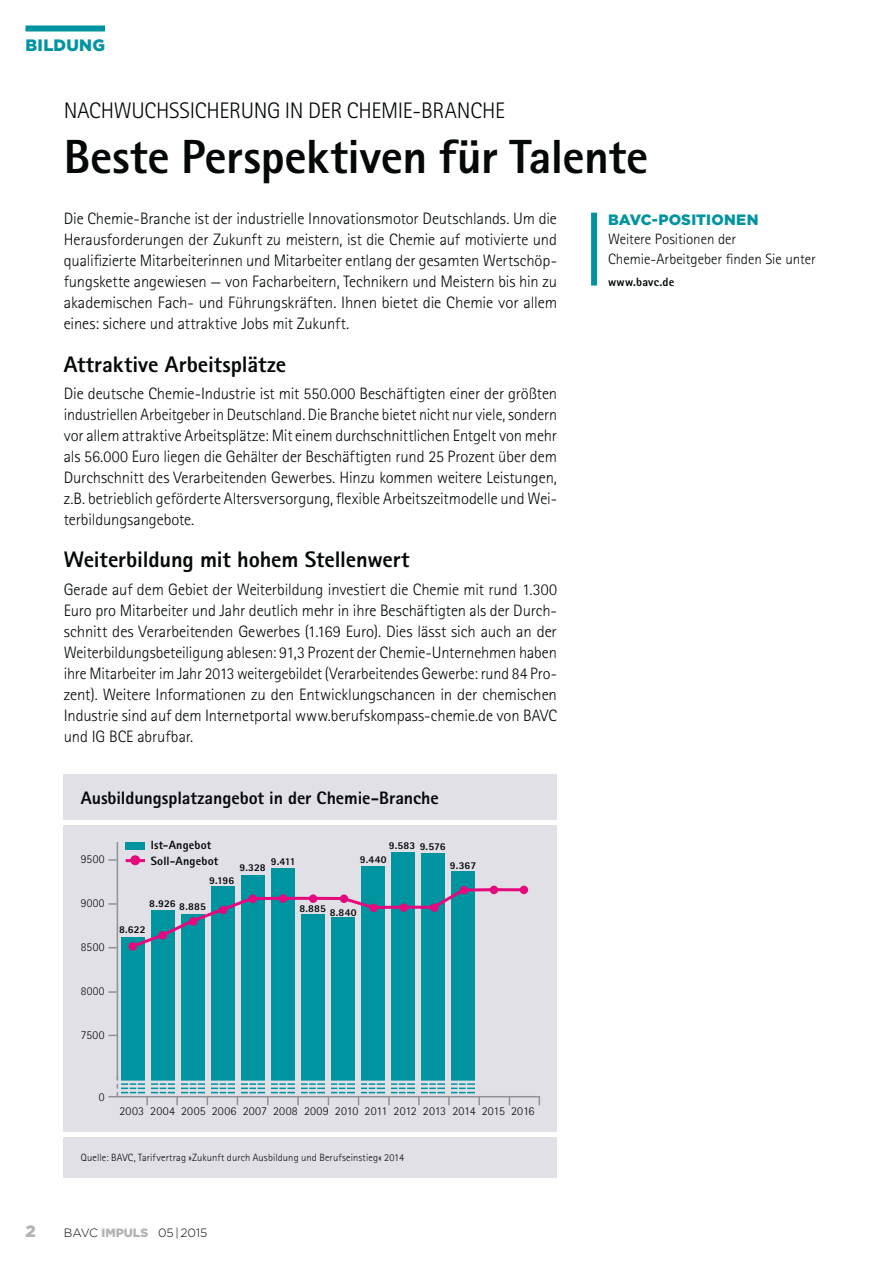
<style>
.page{position:relative;width:893px;height:1263px;background:#fff}
.page>*{position:absolute;margin:0;border:0;box-sizing:border-box;transform-origin:0 0}
.t1{font:800 48px "Rotis Sans Serif Std";letter-spacing:-.005em;color:#040809}
.t2{font:800 22.5px "Rotis Sans Serif Std";letter-spacing:-.005em;color:#040809}
.t3{font:300 22.5px "Rotis Sans Serif Std";letter-spacing:-.015em;color:#040809}
.t4{font:800 18px "Rotis Sans Serif Std";letter-spacing:-.005em;color:#040809}
.t5{font:300 16.5px/21px "Rotis Sans Serif Std";letter-spacing:-.005em;color:#040809;text-align:justify}
.t6{font:900 16.5px "Gotham";letter-spacing:.015em;color:#0094a0}
.t7{font:900 16.5px "Gotham";color:#b1b2b3}
.t8{font:300 15px/19.5px "Rotis Sans Serif Std";color:#040809}
.t9{font:900 15px "Gotham";letter-spacing:.01em;color:#0094a0}
.t10{font:300 12px "Rotis Sans Serif Std";letter-spacing:.015em;color:#040809}
.t11{font:800 12px "Rotis Sans Serif Std";letter-spacing:.015em;color:#040809}
.t12{font:300 12px "Gotham";color:#040809}
.t13{font:300 10.5px "Rotis Sans Serif Std";letter-spacing:.01em;color:#040809}
.t14{font:800 10.5px "Rotis Sans Serif Std";letter-spacing:.005em;color:#040809}
.s1{font-weight:900;color:#b1b2b3}
</style>
<div class="page">
<div style="left:26px;top:25px;width:79px;height:6px;background:#0094a0"></div>
<div style="left:591px;top:213px;width:6px;height:73px;background:#0094a0"></div>
<div style="left:64px;top:774px;width:493px;height:404px;background:#e1e0e7"></div>
<div style="left:121px;top:937px;width:24px;height:157px;background:#0094a0"></div>
<div style="left:151px;top:910px;width:24px;height:184px;background:#0094a0"></div>
<div style="left:181px;top:914px;width:24px;height:180px;background:#0094a0"></div>
<div style="left:211px;top:886px;width:24px;height:208px;background:#0094a0"></div>
<div style="left:241px;top:874px;width:24px;height:220px;background:#0094a0"></div>
<div style="left:271px;top:868px;width:24px;height:226px;background:#0094a0"></div>
<div style="left:301px;top:914px;width:24px;height:180px;background:#0094a0"></div>
<div style="left:331px;top:917px;width:24px;height:177px;background:#0094a0"></div>
<div style="left:361px;top:865px;width:24px;height:229px;background:#0094a0"></div>
<div style="left:391px;top:852px;width:24px;height:242px;background:#0094a0"></div>
<div style="left:421px;top:853px;width:24px;height:241px;background:#0094a0"></div>
<div style="left:451px;top:871px;width:24px;height:223px;background:#0094a0"></div>
<div style="left:64px;top:820px;width:493px;height:5px;background:#fff"></div>
<div style="left:64px;top:1132px;width:493px;height:5px;background:#fff"></div>
<div style="left:126px;top:842px;width:19px;height:7px;background:#0094a0"></div>
<hr style="left:126px;top:859px;width:19px;height:3px;background:#e4097d">
<div style="left:130px;top:855px;width:10px;height:10px;background:#e4097d;border-radius:50%"></div>
<hr style="left:117px;top:842px;width:1px;height:237px;background:#909191">
<svg style="left:108px;top:859px;width:9px;height:2px"></svg>
<svg style="left:108px;top:903px;width:9px;height:2px"></svg>
<svg style="left:108px;top:991px;width:9px;height:2px"></svg>
<svg style="left:478px;top:1097px;width:2px;height:8px"></svg>
<svg style="left:448px;top:1097px;width:2px;height:8px"></svg>
<svg style="left:418px;top:1097px;width:2px;height:8px"></svg>
<svg style="left:388px;top:1097px;width:2px;height:8px"></svg>
<svg style="left:297px;top:1097px;width:2px;height:8px"></svg>
<svg style="left:267px;top:1097px;width:2px;height:8px"></svg>
<svg style="left:176px;top:1097px;width:2px;height:8px"></svg>
<svg style="left:146px;top:1097px;width:2px;height:8px"></svg>
<div style="left:490px;top:886px;width:8px;height:8px;background:#e4097d;border-radius:50%"></div>
<div style="left:520px;top:886px;width:8px;height:8px;background:#e4097d;border-radius:50%"></div>
<svg style="left:128px;top:887px;width:398px;height:63px"></svg>
<hr style="left:119px;top:1080px;width:357px;height:3px;background:#e1e0e7">
<hr style="left:119px;top:1085px;width:357px;height:2px;background:#e1e0e7">
<hr style="left:119px;top:1089px;width:357px;height:3px;background:#e1e0e7">
<hr style="left:119px;top:1093px;width:357px;height:3px;background:#e1e0e7">
<svg style="left:337px;top:1083px;width:2px;height:11px"></svg>
<svg style="left:367px;top:1083px;width:2px;height:11px"></svg>
<svg style="left:397px;top:1083px;width:2px;height:11px"></svg>
<svg style="left:457px;top:1083px;width:2px;height:11px"></svg>
<svg style="left:345px;top:1083px;width:2px;height:11px"></svg>
<svg style="left:375px;top:1083px;width:2px;height:11px"></svg>
<hr style="left:108px;top:1096px;width:432px;height:1px;background:#909191">
<p class="t6" style="left:26px;top:39px;width:81px">BILDUNG</p>
<h2 class="t3" style="left:64px;top:102px;width:443px">NACHWUCHSSICHERUNG IN DER CHEMIE-BRANCHE</h2>
<h1 class="t1" style="left:64px;top:139px;width:586px">Beste Perspektiven für Talente</h1>
<p class="t5" style="left:64px;top:210px;width:495px">Die Chemie-Branche ist der industrielle Innovationsmotor Deutschlands. Um die Herausforderungen der Zukunft zu meistern, ist die Chemie auf motivierte und qualifizierte Mitarbeiterinnen und Mitarbeiter entlang der gesamten Wertschöp&shy;fungskette angewiesen — von Facharbeitern, Technikern und Meistern bis hin zu akademischen Fach- und Führungskräften. Ihnen bietet die Chemie vor allem eines: sichere und attraktive Jobs mit Zukunft.</p>
<h2 class="t2" style="left:64px;top:355px;width:224px">Attraktive Arbeitsplätze</h2>
<p class="t5" style="left:64px;top:384px;width:495px">Die deutsche Chemie-Industrie ist mit 550.000 Beschäftigten einer der größten industriellen Arbeitgeber in Deutschland. Die Branche bietet nicht nur viele, sondern vor allem attraktive Arbeitsplätze: Mit einem durchschnittlichen Entgelt von mehr als 56.000 Euro liegen die Gehälter der Beschäftigten rund 25 Prozent über dem Durchschnitt des Verarbeitenden Gewerbes. Hinzu kommen weitere Leistungen, z.B. betrieblich geförderte Altersversorgung, flexible Arbeitszeit modelle und Wei&shy;terbildungsangebote.</p>
<h2 class="t2" style="left:64px;top:551px;width:347px">Weiterbildung mit hohem Stellenwert</h2>
<p class="t5" style="left:64px;top:580px;width:495px">Gerade auf dem Gebiet der Weiterbildung investiert die Chemie mit rund 1.300<br>Euro pro Mitarbeiter und Jahr deutlich mehr in ihre Beschäftigten als der Durch&shy;schnitt des Verarbeitenden Gewerbes (1.169 Euro). Dies lässt sich auch an der Weiterbildungsbeteiligung ablesen: 91,3 Prozent der Chemie-Unternehmen haben ihre Mitarbeiter im Jahr 2013 weitergebildet (Verarbeitendes Gewerbe: rund 84 Pro&shy;zent). Weitere Informationen zu den Entwicklungschancen in der chemischen Industrie sind auf dem Internetportal www.berufskompass-chemie.de von BAVC und IG BCE abrufbar.</p>
<p class="t9" style="left:608px;top:214px;width:152px">BAVC-POSITIONEN</p>
<p class="t8" style="left:608px;top:231px;width:209px">Weitere Positionen der<br>Chemie-Arbeitgeber finden Sie unter</p>
<p class="t11" style="left:608px;top:277px;width:68px">www.bavc.de</p>
<p class="t4" style="left:81px;top:791px;width:360px">Ausbildungsplatzangebot in der Chemie-Branche</p>
<p class="t11" style="left:151px;top:841px;width:62px">Ist-Angebot</p>
<p class="t10" style="left:81px;top:855px;width:25px">9500</p>
<p class="t11" style="left:151px;top:857px;width:69px">Soll-Angebot</p>
<p class="t10" style="left:81px;top:899px;width:25px">9000</p>
<p class="t10" style="left:81px;top:943px;width:25px">8500</p>
<p class="t10" style="left:81px;top:987px;width:25px">8000</p>
<p class="t10" style="left:81px;top:1031px;width:25px">7500</p>
<p class="t14" style="left:389px;top:842px;width:58px">9.583 9.576</p>
<p class="t14" style="left:360px;top:855px;width:28px">9.440</p>
<p class="t14" style="left:271px;top:858px;width:26px">9.411</p>
<p class="t14" style="left:450px;top:861px;width:28px">9.367</p>
<p class="t14" style="left:239px;top:864px;width:28px">9.328</p>
<p class="t14" style="left:209px;top:876px;width:27px">9.196</p>
<p class="t14" style="left:149px;top:899px;width:28px">8.926</p>
<p class="t14" style="left:179px;top:903px;width:28px">8.885</p>
<p class="t14" style="left:299px;top:906px;width:59px">8.885 8.840</p>
<p class="t14" style="left:119px;top:926px;width:28px">8.622</p>
<p class="t10" style="left:99px;top:1092px;width:7px">0</p>
<p class="t10" style="left:119px;top:1106px;width:417px">2003 2004 2005 2006 2007 2008 2009 2010 2011 2012 2013 2014 2015 2016</p>
<p class="t13" style="left:81px;top:1153px;width:325px">Quelle: BAVC, Tarifvertrag »Zukunft durch Ausbildung und Berufseinstieg« 2014</p>
<p class="t7" style="left:26px;top:1226px;width:12px">2</p>
<p class="t12" style="left:64px;top:1229px;width:145px">BAVC <span class="s1">IMPULS</span> 05-|-2015</p>
</div>
